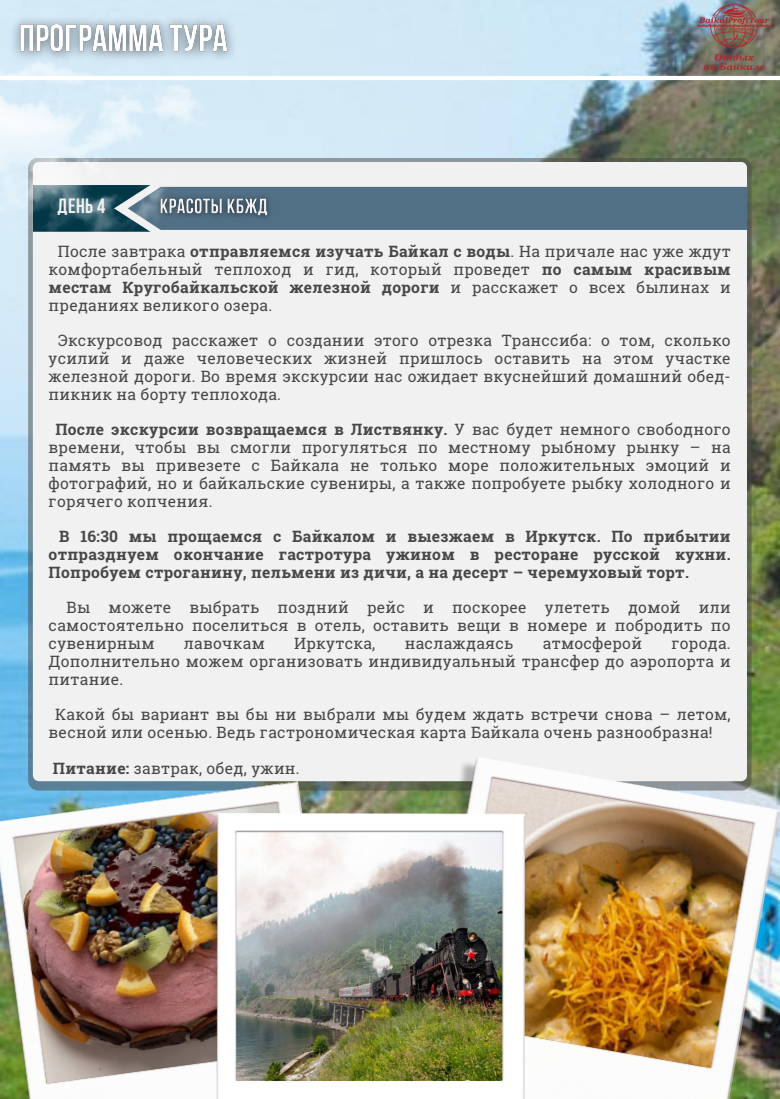
<style>
.page{position:relative;width:780px;height:1099px;background:#fff}
.page>*{position:absolute;margin:0;border:0;box-sizing:border-box;transform-origin:0 0}
.t1{font:700 20.62px "Bebas Neue";color:#f1f1f1}
.t2{font:15.62px/17.8px "Roboto Slab";letter-spacing:.02em;color:#474747;text-align:justify}
.t3{font:700 15.62px/17.8px "Roboto Slab";letter-spacing:.02em;color:#474747;text-align:justify}
.s1{font-weight:700}
</style>
<div class="page">
<img style="left:0;top:0;width:779px;height:813px">
<div style="left:33px;top:162px;width:714px;height:619px;background:#f1f1f1;border-radius:6px"></div>
<hr style="left:0;top:76px;width:779px;height:4px;background:#fff">
<div style="left:233px;top:186px;width:514px;height:44px;background:#517086"></div>
<img style="left:4px;top:10px;width:239px;height:59px">
<img style="left:402px;top:753px;width:377px;height:345px">
<img style="left:0;top:42px;width:233px;height:224px">
<img style="left:697px;top:4px;width:73px;height:66px">
<img style="left:0;top:781px;width:343px;height:317px">
<img style="left:200px;top:813px;width:324px;height:285px">
<img style="left:151px;top:189px;width:125px;height:36px">
<p class="t1" style="left:58px;top:197px;width:49px">день 4</p>
<p class="t2" style="left:49px;top:242px;width:683px;text-indent:9px">После завтрака <span class="s1">отправляемся изучать Байкал с воды</span>. На причале нас уже ждут комфортабельный теплоход и гид, который проведет <span class="s1">по самым красивым местам Кругобайкальской железной дороги</span> и расскажет о всех былинах и преданиях великого озера.</p>
<p class="t2" style="left:49px;top:331px;width:683px;text-indent:9px">Экскурсовод расскажет о создании этого отрезка Транссиба: о том, сколько усилий и даже человеческих жизней пришлось оставить на этом участке железной дороги. Во время экскурсии нас ожидает вкуснейший домашний обед&shy;пикник на борту теплохода.</p>
<p class="t2" style="left:49px;top:420px;width:683px;text-indent:7px"><span class="s1">После экскурсии возвращаемся в Листвянку.</span> У вас будет немного свободного времени, чтобы вы смогли прогуляться по местному рыбному рынку – на память вы привезете с Байкала не только море положительных эмоций и фотографий, но и байкальские сувениры, а также попробуете рыбку холодного и горячего копчения.</p>
<p class="t3" style="left:49px;top:527px;width:683px;text-indent:11px">В 16:30 мы прощаемся с Байкалом и выезжаем в Иркутск. По прибытии отпразднуем окончание гастротура ужином в ресторане русской кухни.<br>Попробуем строганину, пельмени из дичи, а на десерт – черемуховый торт.</p>
<p class="t2" style="left:49px;top:598px;width:683px;text-indent:18px">Вы можете выбрать поздний рейс и поскорее улететь домой или самостоятельно поселиться в отель, оставить вещи в номере и побродить по сувенирным</p>
<p class="t2" style="left:184px;top:634px;width:82px">лавочкам</p>
<p class="t2" style="left:294px;top:634px;width:83px">Иркутска,</p>
<p class="t2" style="left:404px;top:634px;width:110px">наслаждаясь</p>
<p class="t2" style="left:542px;top:634px;width:101px">атмосферой</p>
<p class="t2" style="left:49px;top:634px;width:683px;text-indent:622px">города.<br>Дополнительно можем организовать индивидуальный трансфер до аэропорта и питание.</p>
<p class="t2" style="left:49px;top:705px;width:683px;text-indent:6px">Какой бы вариант вы бы ни выбрали мы будем ждать встречи снова – летом, весной или осенью. Ведь гастрономическая карта Байкала очень разнообразна!</p>
<p class="t2" style="left:53px;top:758px;width:248px"><span class="s1">Питание:</span> завтрак, обед, ужин.</p>
</div>
